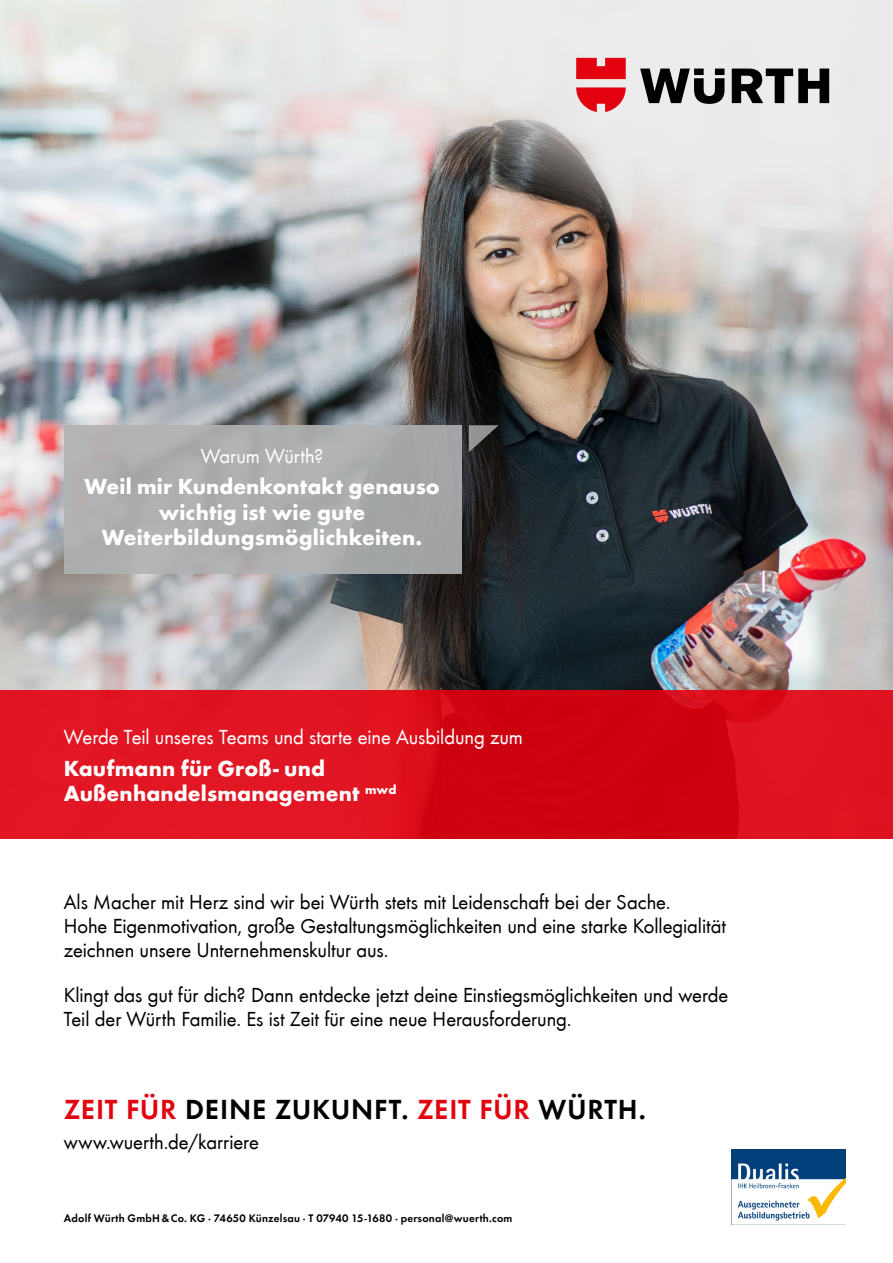
<style>
.page{position:relative;width:893px;height:1263px;background:#fff}
.page>*{position:absolute;margin:0;border:0;box-sizing:border-box;transform-origin:0 0}
.t1{font:600 28.5px "Wuerth";letter-spacing:.025em;color:#000}
.t2{font:700 22.5px/25.5px "Wuerth";letter-spacing:.005em;color:#fff}
.t3{font:21px/24px "Wuerth";letter-spacing:-.005em;color:#000}
.t4{font:21px "Wuerth";letter-spacing:-.005em;color:#fff}
.t5{font:600 11.25px "Wuerth";letter-spacing:.02em;color:#000}
.s1{color:#e3000f}
</style>
<div class="page">
<img style="left:0;top:0;width:893px;height:690px">
<div style="left:0;top:690px;width:893px;height:149px;background:linear-gradient(to right,#e11623,#d30715)"></div>
<div style="left:64px;top:425px;width:397px;height:149px;background:#b1b2b3"></div>
<svg style="left:469px;top:425px;width:30px;height:27px"></svg>
<svg style="left:400px;top:0;width:493px;height:257px;fill:#eae9ea"></svg>
<svg style="left:640px;top:69px;width:189px;height:35px"></svg>
<svg style="left:576px;top:58px;width:50px;height:54px"></svg>
<img style="left:732px;top:1150px;width:114px;height:71px">
<p class="t4" style="left:201px;top:441px;width:124px">Warum Würth?</p>
<p class="t2" style="left:85px;top:472px;width:357px;text-align:center">Weil mir Kundenkontakt genauso wichtig ist wie gute<br>Weiterbildungsmöglichkeiten.</p>
<p class="t4" style="left:64px;top:722px;width:461px">Werde Teil unseres Teams und starte eine Ausbildung zum</p>
<p class="t2" style="left:64px;top:754px;width:334px">Kaufmann für Groß- und<br>Außenhandelsmanagement <sup>mwd</sup></p>
<p class="t3" style="left:64px;top:889px;width:664px">Als Macher mit Herz sind wir bei Würth stets mit Leidenschaft bei der Sache.<br>Hohe Eigenmotivation, große Gestaltungsmöglichkeiten und eine starke Kollegialität zeichnen unsere Unternehmenskultur aus.</p>
<p class="t3" style="left:64px;top:982px;width:666px">Klingt das gut für dich? Dann entdecke jetzt deine Einstiegsmöglichkeiten und werde<br>Teil der Würth Familie. Es ist Zeit für eine neue Herausforderung.</p>
<h1 class="t1" style="left:64px;top:1089px;width:584px"><span class="s1">ZEIT FÜR</span> DEINE ZUKUNFT. <span class="s1">ZEIT FÜR</span> WÜRTH.</h1>
<p class="t3" style="left:64px;top:1129px;width:197px">www.wuerth.de/karriere</p>
<p class="t5" style="left:64px;top:1210px;width:450px">Adolf Würth GmbH&amp;Co. KG · 74650 Künzelsau · T 07940 15-1680 · personal@wuerth.com</p>
</div>
